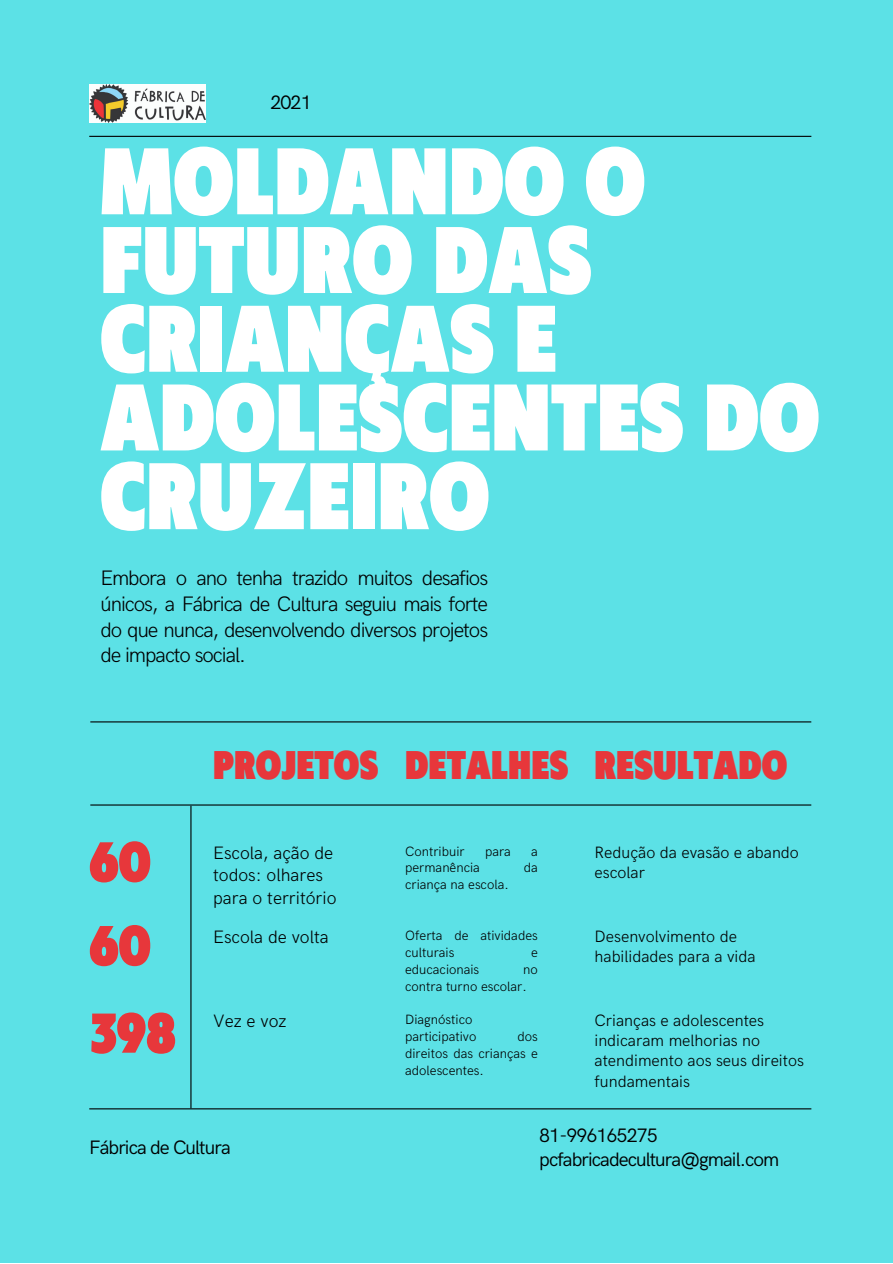
<style>
.page{position:relative;width:893px;height:1264px;background:#fff}
.page>*{position:absolute;margin:0;border:0;box-sizing:border-box;transform-origin:0 0}
.t1{font:900 88.35px/78.8px "Klein Condensed";letter-spacing:.005em;color:#fff}
.t2{font:900 52.5px "Klein Condensed";letter-spacing:.005em;color:#e7373b}
.t3{font:900 37.5px "Klein Condensed";letter-spacing:.005em;color:#e7373b}
.t4{font:300 21px/25.8px "HK Grotesk";letter-spacing:-.045em;color:#000001;text-align:justify}
.t5{font:19.5px "HK Grotesk";letter-spacing:-.045em;color:#000001}
.t6{font:300 18px/22.5px "HK Grotesk";color:#000001}
.t7{font:300 16.5px/20.2px "HK Grotesk";color:#000001}
.t8{font:300 13.5px/16.8px "HK Grotesk";color:#000001}
</style>
<div class="page">
<div style="left:0;top:0;width:892px;height:1262px;background:#5ce1e6"></div>
<hr style="left:90px;top:804px;width:721px;height:1px;background:#000001">
<hr style="left:190px;top:805px;width:1px;height:303px;background:#000001">
<hr style="left:90px;top:721px;width:721px;height:1px;background:#000001">
<hr style="left:89px;top:136px;width:722px;height:1px;background:#000001">
<hr style="left:89px;top:1108px;width:722px;height:1px;background:#000001">
<img style="left:89px;top:84px;width:116px;height:38px">
<p class="t5" style="left:270px;top:91px;width:43px">2021</p>
<p class="t1" style="left:100px;top:149px;width:720px">MOLDANDO O<br>FUTURO DAS<br>CRIANÇAS E<br>ADOLESCENTES DO<br>CRUZEIRO</p>
<p class="t4" style="left:100px;top:565px;width:389px">Embora o ano tenha trazido muitos desafios únicos, a Fábrica de Cultura seguiu mais forte do que nunca, desenvolvendo diversos projetos de impacto social.</p>
<p class="t2" style="left:89px;top:835px;width:63px">60</p>
<p class="t2" style="left:89px;top:919px;width:63px">60</p>
<p class="t2" style="left:89px;top:1006px;width:88px">398</p>
<p class="t3" style="left:213px;top:746px;width:166px">PROJETOS</p>
<p class="t3" style="left:405px;top:746px;width:164px">DETALHES</p>
<p class="t3" style="left:594px;top:746px;width:194px">RESULTADO</p>
<p class="t6" style="left:213px;top:842px;width:125px">Escola, ação de todos: olhares para o território</p>
<p class="t6" style="left:213px;top:926px;width:117px">Escola de volta</p>
<p class="t6" style="left:213px;top:1010px;width:75px">Vez e voz</p>
<p class="t8" style="left:405px;top:843px;width:61px">Contribuir</p>
<p class="t8" style="left:485px;top:843px;width:27px">para</p>
<p class="t8" style="left:531px;top:843px;width:8px">a</p>
<p class="t8" style="left:405px;top:860px;width:76px">permanência</p>
<p class="t8" style="left:523px;top:860px;width:16px">da</p>
<p class="t8" style="left:405px;top:876px;width:105px">criança na escola.</p>
<p class="t8" style="left:405px;top:927px;width:134px">Oferta de atividades culturais</p>
<p class="t8" style="left:531px;top:944px;width:8px">e</p>
<p class="t8" style="left:405px;top:961px;width:76px">educacionais</p>
<p class="t8" style="left:405px;top:961px;width:134px;text-indent:118px">no contra turno escolar.</p>
<p class="t8" style="left:405px;top:1011px;width:73px">Diagnóstico participativo</p>
<p class="t8" style="left:405px;top:1028px;width:134px;text-align:justify;text-indent:112px">dos direitos das crianças e adolescentes.</p>
<p class="t7" style="left:594px;top:842px;width:206px">Redução da evasão e abando escolar</p>
<p class="t7" style="left:594px;top:927px;width:162px">Desenvolvimento de habilidades para a vida</p>
<p class="t7" style="left:594px;top:1010px;width:211px">Crianças e adolescentes indicaram melhorias no atendimento aos seus direitos fundamentais</p>
<p class="t5" style="left:89px;top:1136px;width:143px">Fábrica de Cultura</p>
<p class="t5" style="left:539px;top:1124px;width:120px">81-996165275</p>
<p class="t5" style="left:539px;top:1148px;width:241px">pcfabricadecultura@gmail.com</p>
</div>
